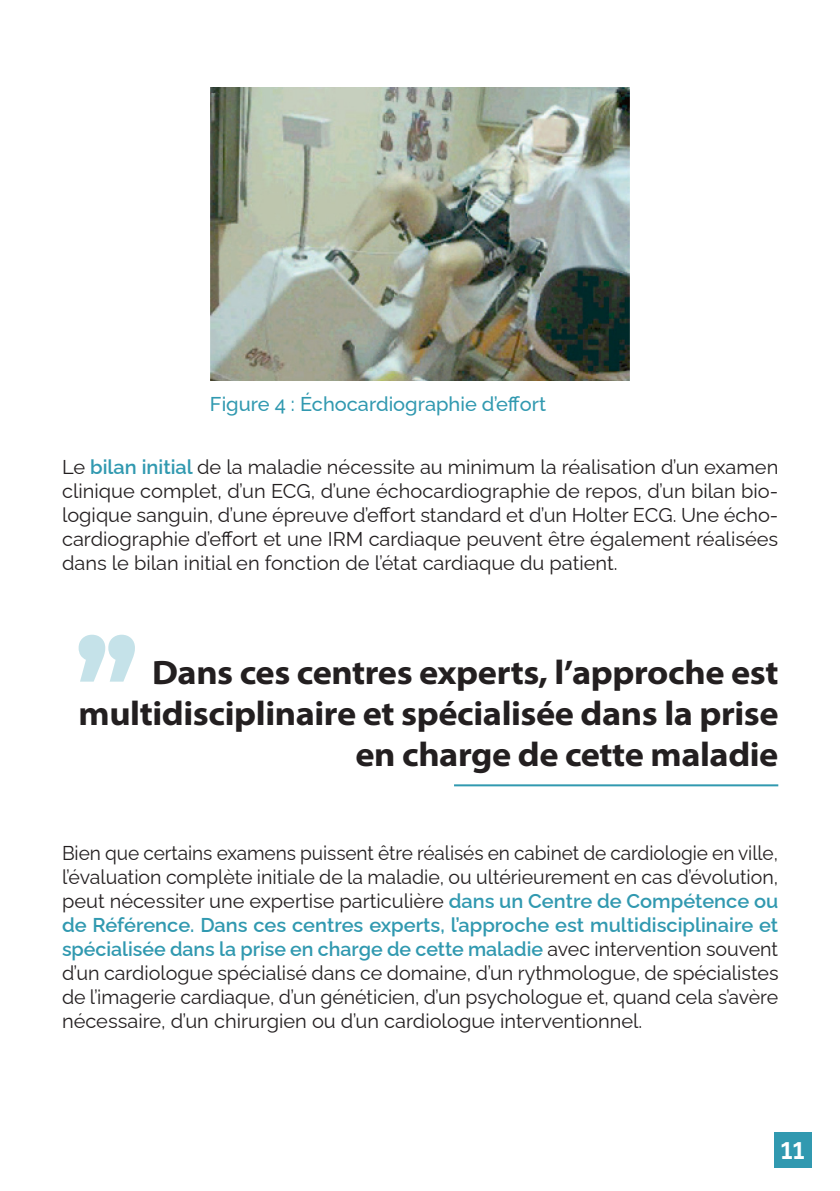
<style>
.page{position:relative;width:840px;height:1191px;background:#fff}
.page>*{position:absolute;margin:0;border:0;box-sizing:border-box;transform-origin:0 0}
.t1{font:700 138px "Montserrat Alternates";color:#3199b0}
.t2{font:34px/40.8px "Myriad Variable Concept";letter-spacing:-.015em;color:#231f20;text-align:right}
.t3{font:700 24px "Raleway";color:#fff}
.t4{font:20px/24px "Raleway";color:#231f20;text-align:justify;scale:.95 1}
.t5{font:20px/24px "Raleway";color:#231f20;text-align:justify}
.t6{font:500 20px "Raleway";color:#3199b0}
.s1{font-weight:600;color:#3199b0}
</style>
<div class="page">
<div style="left:773px;top:1132px;width:38px;height:36px;background:#3199b0"></div>
<img style="left:210px;top:88px;width:419px;height:293px">
<hr style="left:454px;top:784px;width:323px;height:2px;background:#3199b0">
<p class="t6" style="left:210px;top:388px;width:337px">Figure 4 : Échocardiographie d’effort</p>
<p class="t5" style="left:62px;top:453px;width:717px">Le <span class="s1">bilan initial</span> de la maladie nécessite au minimum la réalisation d’un examen clinique complet, d’un ECG, d’une échocardiographie de repos, d’un bilan bio&shy;logique sanguin, d’une épreuve d’effort standard et d’un Holter ECG. Une écho&shy;cardiographie d’effort et une IRM cardiaque peuvent être également réalisées dans le bilan initial en fonction de l’état cardiaque du patient.</p>
<h1 class="t1" style="left:74px;top:589px;width:67px">’’</h1>
<p class="t2" style="left:78px;top:652px;width:701px">Dans ces centres experts, l’approche est multidisciplinaire et spécialisée dans la prise en charge de cette maladie</p>
<p class="t4" style="left:62px;top:839px;width:755px">Bien que certains examens puissent être réalisés en cabinet de cardiologie en ville, l’évaluation complète initiale de la maladie, ou ultérieurement en cas d’évolution, peut nécessiter une expertise particulière <span class="s1">dans un Centre de Compétence ou de Référence. Dans ces centres experts, l’approche est multidisciplinaire et spécialisée dans la prise en charge de cette maladie</span> avec intervention souvent d’un cardiologue spécialisé dans ce domaine, d’un rythmologue, de spécialistes de l’imagerie cardiaque, d’un généticien, d’un psychologue et, quand cela s’avère nécessaire, d’un chirurgien ou d’un cardiologue interventionnel.</p>
<p class="t3" style="left:780px;top:1132px;width:25px">11</p>
</div>
